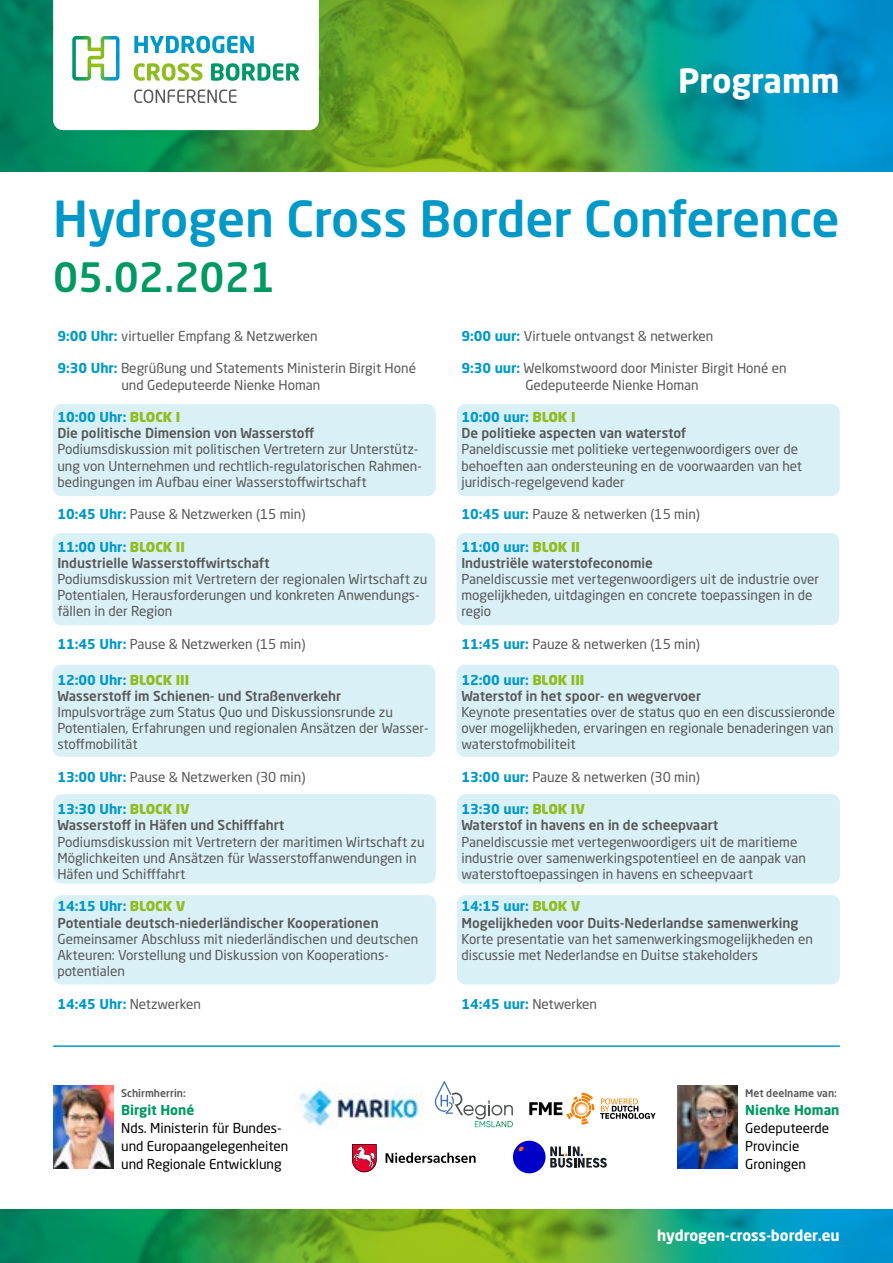
<style>
.page{position:relative;width:893px;height:1263px;background:#fff}
.page>*{position:absolute;margin:0;border:0;box-sizing:border-box;transform-origin:0 0}
.t1{font:500 49.05px "Neo Sans W1 G";color:#0099c7}
.t2{font:500 39.9px "Neo Sans W1 G";color:#009961}
.t3{font:700 33px "Neo Sans W1 G";color:#fff}
.t4{font:700 15px "Neo Sans W1 G";color:#fff}
.t5{font:13.5px/16.2px "Neo Sans W1 G";color:#575757}
.t6{font:500 13.5px/16.2px "Neo Sans W1 G";color:#575757}
.t7{font:13.5px/18px "Neo Sans W1 G";color:#000}
.t8{font:700 13.5px "Neo Sans W1 G";color:#009961}
.t9{font:700 13.5px "Neo Sans W1 G";color:#0099c7}
.t10{font:500 10.5px "Neo Sans W1 G";color:#575757}
.s1{font-weight:700;color:#0099c7}
.s2{font-weight:900;color:#8fbd21}
.s3{font-weight:400;color:#575757}
</style>
<div class="page">
<img style="left:299px;top:1083px;width:124px;height:45px">
<div style="left:53px;top:404px;width:383px;height:92px;background:#d9f0f7;border-radius:9px"></div>
<svg style="left:0;top:0;width:893px;height:171px;background:#369c63"></svg>
<svg style="left:0;top:1210px;width:893px;height:53px;background:#3aa058"></svg>
<svg style="left:53px;top:0;width:266px;height:130px"></svg>
<img style="left:72px;top:36px;width:48px;height:45px">
<hr style="left:53px;top:1045px;width:787px;height:2px;background:#0099c7">
<svg style="left:435px;top:1081px;width:78px;height:46px"></svg>
<svg style="left:600px;top:1098px;width:56px;height:21px"></svg>
<svg style="left:529px;top:1093px;width:65px;height:32px"></svg>
<img style="left:53px;top:1085px;width:60px;height:84px">
<img style="left:677px;top:1085px;width:60px;height:84px">
<div style="left:513px;top:1141px;width:33px;height:32px;background:#0000c8;border-radius:50%"></div>
<svg style="left:518px;top:1146px;width:6px;height:5px"></svg>
<svg style="left:550px;top:1146px;width:57px;height:21px"></svg>
<svg style="left:386px;top:1152px;width:90px;height:11px"></svg>
<svg style="left:352px;top:1144px;width:25px;height:28px"></svg>
<div style="left:52px;top:533px;width:383px;height:92px;background:#d9f0f7;border-radius:9px"></div>
<div style="left:52px;top:665px;width:383px;height:92px;background:#d9f0f7;border-radius:9px"></div>
<div style="left:53px;top:794px;width:383px;height:90px;background:#d9f0f7;border-radius:9px"></div>
<div style="left:53px;top:895px;width:383px;height:89px;background:#d9f0f7;border-radius:9px"></div>
<div style="left:457px;top:404px;width:383px;height:92px;background:#d9f0f7;border-radius:9px"></div>
<div style="left:456px;top:533px;width:383px;height:92px;background:#d9f0f7;border-radius:9px"></div>
<div style="left:456px;top:665px;width:383px;height:92px;background:#d9f0f7;border-radius:9px"></div>
<div style="left:457px;top:794px;width:383px;height:90px;background:#d9f0f7;border-radius:9px"></div>
<div style="left:457px;top:895px;width:383px;height:89px;background:#d9f0f7;border-radius:9px"></div>
<h3 class="t3" style="left:678px;top:59px;width:163px">Programm</h3>
<h1 class="t1" style="left:53px;top:188px;width:788px">Hydrogen Cross Border Conference</h1>
<h2 class="t2" style="left:53px;top:252px;width:223px">05.02.2021</h2>
<p class="t5" style="left:57px;top:328px;width:262px"><span class="s1">9:00 Uhr:</span> virtueller Empfang &amp; Netzwerken</p>
<p class="t5" style="left:121px;top:360px;width:296px;text-indent:-64px"><span class="s1">9:30 Uhr:</span> Begrüßung und Statements Ministerin Birgit Honé und Gedeputeerde Nienke Homan</p>
<p class="t6" style="left:57px;top:409px;width:258px"><span class="s1">10:00 Uhr:</span> <span class="s2">BLOCK I<br></span>Die politische Dimension von Wasserstoff</p>
<p class="t5" style="left:57px;top:441px;width:366px">Podiumsdiskussion mit politischen Vertretern zur Unterstütz&shy;ung von Unternehmen und rechtlich-regulatorischen Rahmen&shy;bedingungen im Aufbau einer Wasserstoffwirtschaft</p>
<p class="t5" style="left:57px;top:506px;width:250px"><span class="s1">10:45 Uhr:</span> Pause &amp; Netzwerken (15 min)</p>
<p class="t6" style="left:57px;top:538px;width:214px"><span class="s1">11:00 Uhr:</span> <span class="s2">BLOCK II<br></span>Industrielle Wasserstoffwirtschaft</p>
<p class="t5" style="left:57px;top:571px;width:371px">Podiumsdiskussion mit Vertretern der regionalen Wirtschaft zu<br>Potentialen, Herausforderungen und konkreten Anwendungs&shy;fällen in der Region</p>
<p class="t5" style="left:57px;top:635px;width:250px"><span class="s1">11:45 Uhr:</span> Pause &amp; Netzwerken (15 min)</p>
<p class="t6" style="left:57px;top:671px;width:285px"><span class="s1">12:00 Uhr:</span> <span class="s2">BLOCK III<br></span>Wasserstoff im Schienen- und Straßenverkehr</p>
<p class="t5" style="left:57px;top:704px;width:373px">Impulsvorträge zum Status Quo und Diskussionsrunde zu<br>Potentialen, Erfahrungen und regionalen Ansätzen der Wasser&shy;stoffmobilität</p>
<p class="t5" style="left:57px;top:768px;width:250px"><span class="s1">13:00 Uhr:</span> Pause &amp; Netzwerken (30 min)</p>
<p class="t6" style="left:57px;top:801px;width:228px"><span class="s1">13:30 Uhr:</span> <span class="s2">BLOCK IV<br></span>Wasserstoff in Häfen und Schifffahrt</p>
<p class="t5" style="left:57px;top:833px;width:369px">Podiumsdiskussion mit Vertretern der maritimen Wirtschaft zu<br>Möglichkeiten und Ansätzen für Wasserstoffanwendungen in<br>Häfen und Schifffahrt</p>
<p class="t6" style="left:57px;top:898px;width:323px"><span class="s1">14:15 Uhr:</span> <span class="s2">BLOCK V<br></span>Potentiale deutsch-niederländischer Kooperationen</p>
<p class="t5" style="left:57px;top:930px;width:362px">Gemeinsamer Abschluss mit niederländischen und deutschen<br>Akteuren: Vorstellung und Diskussion von Kooperations&shy;potentialen</p>
<p class="t5" style="left:57px;top:995px;width:145px"><span class="s1">14:45 Uhr:</span> Netzwerken</p>
<p class="t10" style="left:121px;top:1086px;width:66px">Schirmherrin:</p>
<p class="t8" style="left:121px;top:1101px;width:75px">Birgit Honé</p>
<p class="t7" style="left:121px;top:1119px;width:169px">Nds. Ministerin für Bundes&shy;und Europaangelegenheiten und Regionale Entwicklung</p>
<p class="t5" style="left:461px;top:328px;width:254px"><span class="s1">9:00 uur:</span> Virtuele ontvangst &amp; netwerken</p>
<p class="t5" style="left:525px;top:360px;width:263px;text-indent:-64px"><span class="s1">9:30 uur:</span> Welkomstwoord door Minister Birgit Honé en<br>Gedeputeerde Nienke Homan</p>
<p class="t6" style="left:461px;top:409px;width:226px"><span class="s1">10:00 uur:</span> <span class="s2">BLOK I<br></span>De politieke aspecten van waterstof</p>
<p class="t5" style="left:461px;top:441px;width:342px">Paneldiscussie met politieke vertegenwoordigers over de behoeften aan ondersteuning en de voorwaarden van het juridisch-regelgevend kader</p>
<p class="t5" style="left:461px;top:506px;width:240px"><span class="s1">10:45 uur:</span> Pauze &amp; netwerken (15 min)</p>
<p class="t6" style="left:461px;top:538px;width:193px"><span class="s1">11:00 uur:</span> <span class="s2">BLOK II<br></span>Industriële waterstofeconomie</p>
<p class="t5" style="left:461px;top:571px;width:359px">Paneldiscussie met vertegenwoordigers uit de industrie over mogelijkheden, uitdagingen en concrete toepassingen in de regio</p>
<p class="t5" style="left:461px;top:635px;width:240px"><span class="s1">11:45 uur:</span> Pauze &amp; netwerken (15 min)</p>
<p class="t6" style="left:461px;top:671px;width:241px"><span class="s1">12:00 uur:</span> <span class="s2">BLOK III<br></span>Waterstof in het spoor- en wegvervoer</p>
<p class="t5" style="left:461px;top:704px;width:375px">Keynote presentaties over de status quo en een discussieronde over mogelijkheden, ervaringen en regionale benaderingen van waterstofmobiliteit</p>
<p class="t5" style="left:461px;top:768px;width:240px"><span class="s1">13:00 uur:</span> Pauze &amp; netwerken (30 min)</p>
<p class="t6" style="left:461px;top:801px;width:258px"><span class="s1">13:30 uur:</span> <span class="s2">BLOK IV<br></span>Waterstof in havens en in de scheepvaart</p>
<p class="t5" style="left:461px;top:833px;width:346px">Paneldiscussie met vertegenwoordigers uit de maritieme industrie over samenwerkingspotentieel en de aanpak van waterstoftoepassingen in havens en scheepvaart</p>
<p class="t6" style="left:461px;top:898px;width:338px"><span class="s1">14:15 uur:</span> <span class="s2">BLOK V<br></span>Mogelijkheden voor Duits-Nederlandse samenwerking</p>
<p class="t5" style="left:461px;top:930px;width:353px">Korte presentatie van het samenwerkingsmogelijkheden en discussie met Nederlandse en Duitse stakeholders</p>
<p class="t9" style="left:461px;top:995px;width:137px">14:45 uur: <span class="s3">Netwerken</span></p>
<p class="t10" style="left:745px;top:1086px;width:93px">Met deelname van:</p>
<p class="t8" style="left:745px;top:1101px;width:96px">Nienke Homan</p>
<p class="t7" style="left:745px;top:1119px;width:85px">Gedeputeerde<br>Provincie<br>Groningen</p>
<p class="t4" style="left:657px;top:1226px;width:184px">hydrogen-cross-border.eu</p>
</div>
